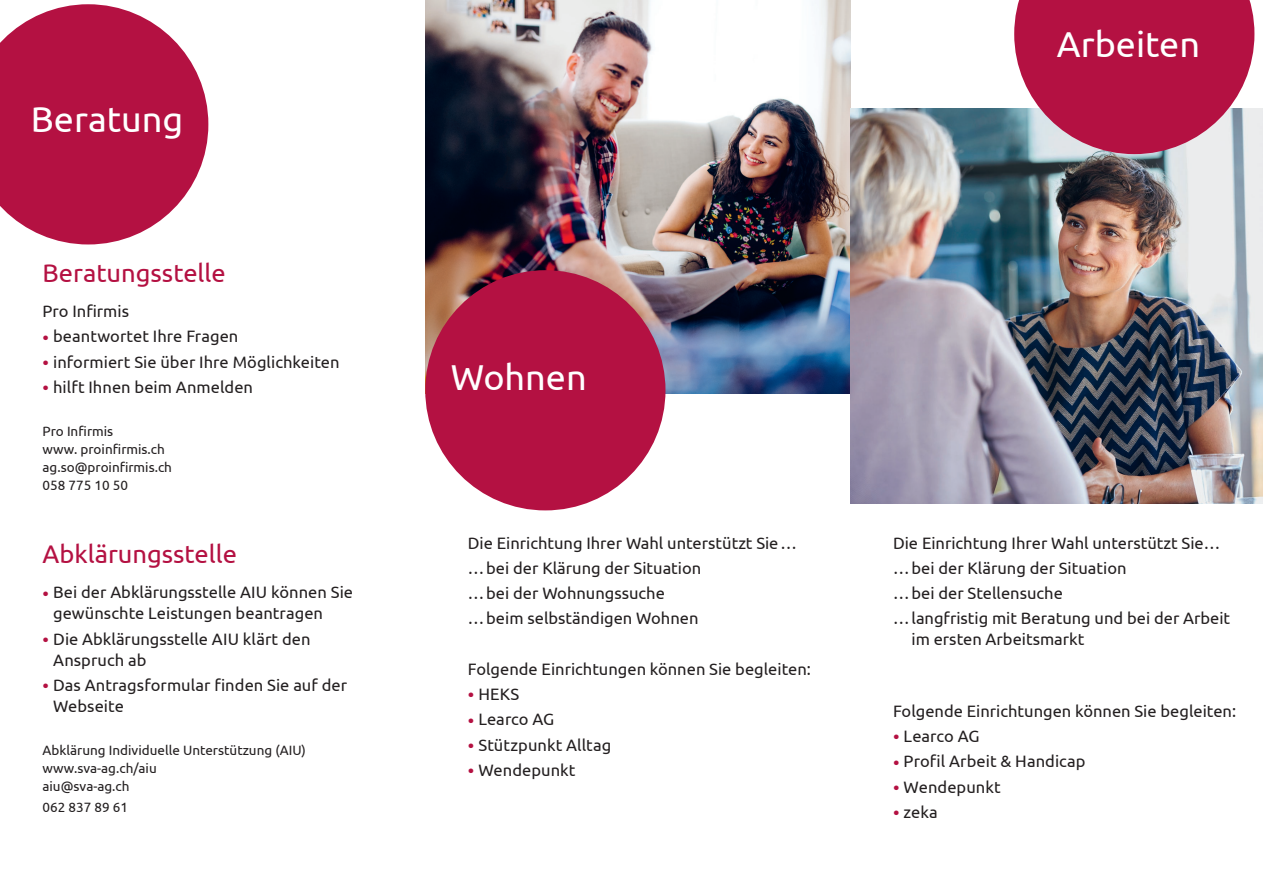
<style>
.page{position:relative;width:1263px;height:893px;background:#fff}
.page>*{position:absolute;margin:0;border:0;box-sizing:border-box;transform-origin:0 0}
.t1{font:36px "Ubuntu";color:#fff}
.t2{font:25.5px "Ubuntu";color:#b41142}
.t3{font:16.5px/25.2px "Ubuntu";color:#231f20}
.t4{font:13.5px/18px "Ubuntu";color:#231f20}
.s1{font-size:18px;color:#b41142}
</style>
<div class="page">
<img style="left:425px;top:0;width:425px;height:393px">
<img style="left:850px;top:108px;width:413px;height:396px">
<div style="left:425px;top:270px;width:240px;height:240px;background:#b41142;border-radius:50%"></div>
<svg style="left:1014px;top:0;width:240px;height:154px;background:#b8335c"></svg>
<svg style="left:0;top:4px;width:208px;height:240px;fill:#b41142"></svg>
<h1 class="t1" style="left:31px;top:97px;width:154px">Beratung</h1>
<h2 class="t2" style="left:43px;top:258px;width:185px">Beratungsstelle</h2>
<p class="t3" style="left:43px;top:298px;width:88px">Pro Infirmis</p>
<p class="t3" style="left:43px;top:323px;width:197px"><span class="s1">•</span> beantwortet Ihre Fragen</p>
<p class="t3" style="left:43px;top:349px;width:299px"><span class="s1">•</span> informiert Sie über Ihre Möglichkeiten</p>
<p class="t3" style="left:43px;top:374px;width:212px"><span class="s1">•</span> hilft Ihnen beim Anmelden</p>
<p class="t4" style="left:43px;top:422px;width:131px">Pro Infirmis<br>www. proinfirmis.ch ag.so@proinfirmis.ch<br>058 775 10 50</p>
<h2 class="t2" style="left:43px;top:539px;width:196px">Abklärungsstelle</h2>
<p class="t3" style="left:53px;top:581px;width:301px;line-height:21px;text-indent:-11px"><span class="s1">•</span> Bei der Abklärungsstelle AIU können Sie gewünschte Leistungen beantragen</p>
<p class="t3" style="left:53px;top:628px;width:259px;line-height:21px;text-indent:-11px"><span class="s1">•</span> Die Abklärungsstelle AIU klärt den<br>Anspruch ab</p>
<p class="t3" style="left:53px;top:674px;width:295px;line-height:21px;text-indent:-11px"><span class="s1">•</span> Das Antragsformular finden Sie auf der<br>Webseite</p>
<p class="t4" style="left:43px;top:741px;width:265px">Abklärung Individuelle Unterstützung (AIU) www.sva-ag.ch/aiu<br>aiu@sva-ag.ch</p>
<p class="t4" style="left:43px;top:798px;width:87px">062 837 89 61</p>
<h1 class="t1" style="left:1057px;top:22px;width:145px">Arbeiten</h1>
<h1 class="t1" style="left:451px;top:356px;width:137px">Wohnen</h1>
<p class="t3" style="left:468px;top:530px;width:331px">Die Einrichtung Ihrer Wahl unterstützt Sie… … bei der Klärung der Situation<br>… bei der Wohnungssuche<br>… beim selbständigen Wohnen</p>
<p class="t3" style="left:468px;top:656px;width:345px">Folgende Einrichtungen können Sie begleiten:</p>
<p class="t3" style="left:468px;top:681px;width:53px"><span class="s1">•</span> HEKS</p>
<p class="t3" style="left:468px;top:706px;width:88px"><span class="s1">•</span> Learco AG</p>
<p class="t3" style="left:468px;top:732px;width:145px"><span class="s1">•</span> Stützpunkt Alltag</p>
<p class="t3" style="left:468px;top:757px;width:109px"><span class="s1">•</span> Wendepunkt</p>
<p class="t3" style="left:893px;top:530px;width:339px">Die Einrichtung Ihrer Wahl unterstützt Sie… … bei der Klärung der Situation<br>… bei der Stellensuche<br>… langfristig mit Beratung und bei der Arbeit</p>
<p class="t3" style="left:911px;top:626px;width:174px">im ersten Arbeitsmarkt</p>
<p class="t3" style="left:893px;top:698px;width:345px">Folgende Einrichtungen können Sie begleiten:</p>
<p class="t3" style="left:893px;top:723px;width:88px"><span class="s1">•</span> Learco AG</p>
<p class="t3" style="left:893px;top:748px;width:194px"><span class="s1">•</span> Profil Arbeit &amp; Handicap</p>
<p class="t3" style="left:893px;top:774px;width:109px"><span class="s1">•</span> Wendepunkt</p>
<p class="t3" style="left:893px;top:799px;width:46px"><span class="s1">•</span> zeka</p>
</div>
